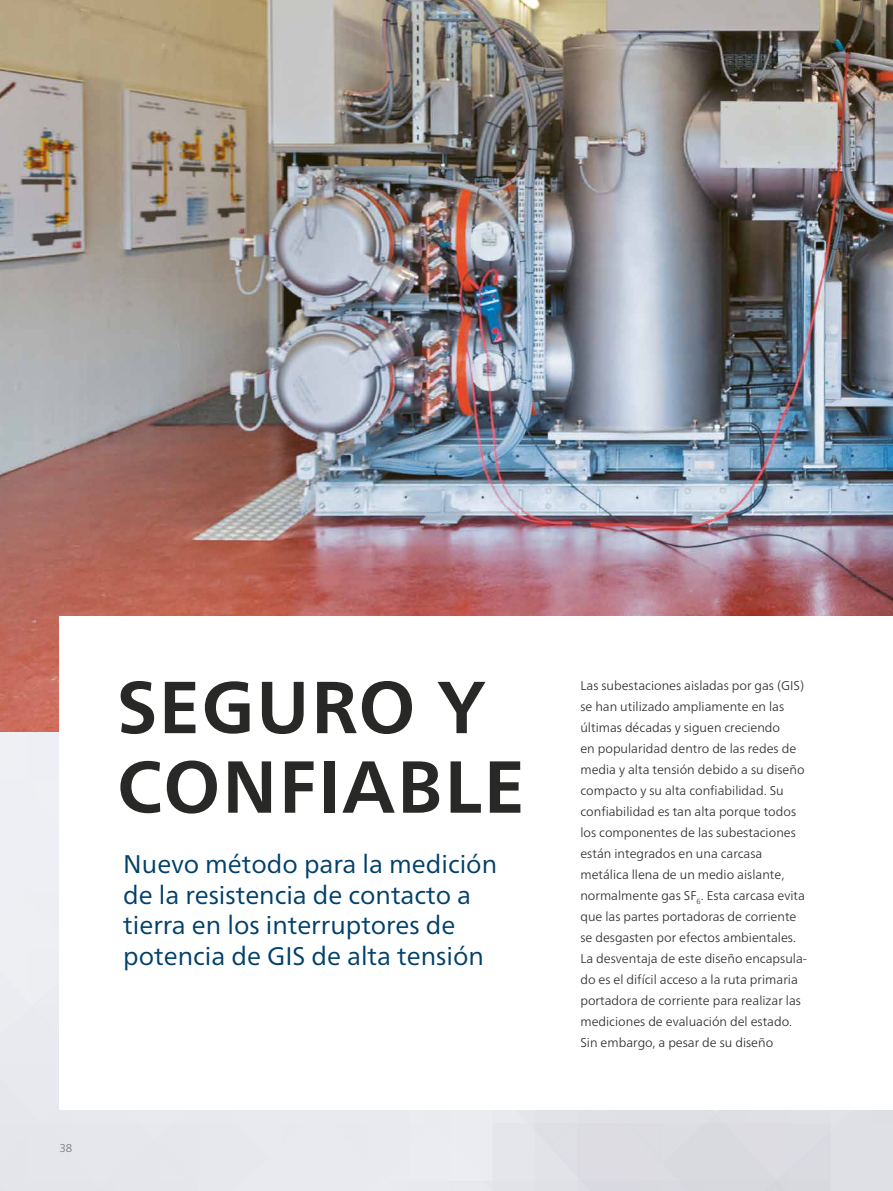
<style>
.page{position:relative;width:893px;height:1191px;background:#fff}
.page>*{position:absolute;margin:0;border:0;box-sizing:border-box;transform-origin:0 0}
.t1{font:700 73.5px/79.5px "Frutiger Neue LTW1 G";letter-spacing:.02em;color:#282827}
.t2{font:25.5px/30.6px "Frutiger Neue LTW1 G";color:#00406a}
.t3{font:300 12.75px/21px "Frutiger Neue LTW1 G";color:#282827}
.t4{font:300 11.25px "Frutiger Neue LTW1 G";color:#706f6f}
</style>
<div class="page">
<img style="left:0;top:0;width:893px;height:732px">
<div style="left:60px;top:616px;width:833px;height:494px;background:#fff"></div>
<h1 class="t1" style="left:117px;top:667px;width:409px">SEGURO Y<br>CONFIABLE</h1>
<h2 class="t2" style="left:123px;top:848px;width:375px">Nuevo método para la medición de la resistencia de contacto a tierra en los interruptores de potencia de GIS de alta tensión</h2>
<p class="t4" style="left:60px;top:1141px;width:14px">38</p>
<p class="t3" style="left:580px;top:674px;width:228px">Las subestaciones aisladas por gas (GIS) se han utilizado ampliamente en las últimas décadas y siguen creciendo<br>en popularidad dentro de las redes de media y alta tensión debido a su diseño compacto y su alta confiabilidad. Su confiabilidad es tan alta porque todos los componentes de las subestaciones están integrados en una carcasa metálica llena de un medio aislante, normalmente gas SF<sub>6</sub>. Esta carcasa evita que las partes portadoras de corriente se desgasten por efectos ambientales.<br>La desventaja de este diseño encapsula&shy;do es el difícil acceso a la ruta primaria portadora de corriente para realizar las mediciones de evaluación del estado.<br>Sin embargo, a pesar de su diseño</p>
</div>
